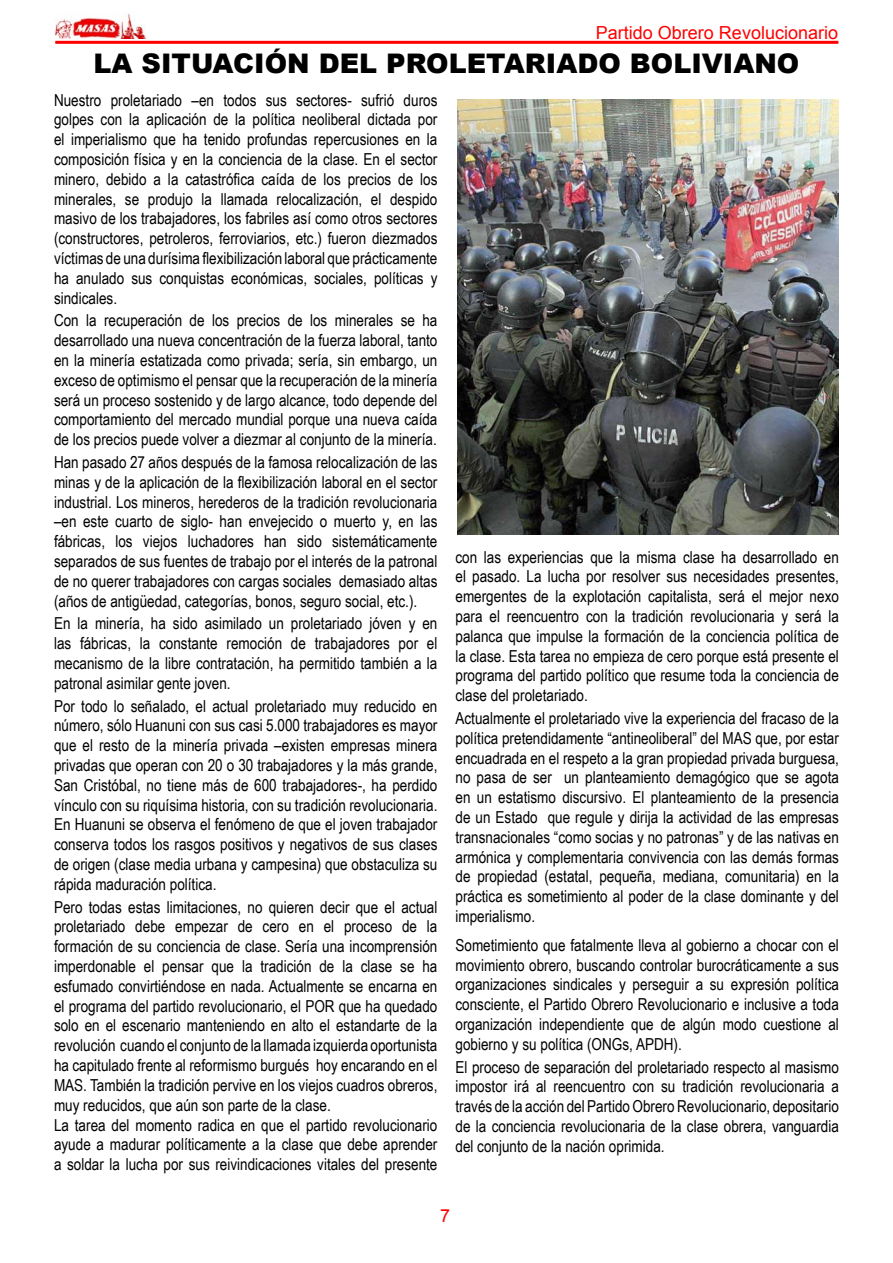
<style>
.page{position:relative;width:893px;height:1263px;background:#fff}
.page>*{position:absolute;margin:0;border:0;box-sizing:border-box;transform-origin:0 0}
.Texto_independiente{font:900 27px "Arial";color:#000}
.t1{font:18px "Arial";color:#f00}
.Texto_independiente_3{font:16.5px/19.8px "Arial Narrow";color:#000;text-align:justify}
.Texto_independiente_2{font:16.5px/19.8px "Arial Narrow";color:#000;text-align:justify}
</style>
<div class="page">
<img style="left:54px;top:13px;width:91px;height:25px">
<hr style="left:55px;top:41px;width:783px;height:3px;background:#f00">
<img style="left:457px;top:100px;width:382px;height:435px">
<p class="t1" style="left:596px;top:21px;width:244px">Partido Obrero Revolucionario</p>
<p class="Texto_independiente" style="left:94px;top:44px;width:707px">LA SITUACIÓN DEL PROLETARIADO BOLIVIANO</p>
<p class="Texto_independiente_3" style="left:54px;top:89px;width:385px">Nuestro proletariado –en todos sus sectores- sufrió duros golpes con la aplicación de la política neoliberal dictada por el imperialismo que ha tenido profundas repercusiones en la composición física y en la conciencia de la clase. En el sector minero, debido a la catastrófica caída de los precios de los minerales, se produjo la llamada relocalización, el despido masivo de los trabajadores, los fabriles así como otros sectores (constructores, petroleros, ferroviarios, etc.) fueron diezmados víctimas de una durísima flexibilización laboral que prácticamente ha anulado sus conquistas económicas, sociales, políticas y sindicales.</p>
<p class="Texto_independiente_3" style="left:54px;top:310px;width:385px">Con la recuperación de los precios de los minerales se ha desarrollado una nueva concentración de la fuerza laboral, tanto en la minería estatizada como privada; sería, sin embargo, un exceso de optimismo el pensar que la recuperación de la minería será un proceso sostenido y de largo alcance, todo depende del comportamiento del mercado mundial porque una nueva caída de los precios puede volver a diezmar al conjunto de la minería.</p>
<p class="Texto_independiente_3" style="left:54px;top:452px;width:385px">Han pasado 27 años después de la famosa relocalización de las minas y de la aplicación de la flexibilización laboral en el sector industrial. Los mineros, herederos de la tradición revolucionaria –en este cuarto de siglo- han envejecido o muerto y, en las fábricas, los viejos luchadores han sido sistemáticamente separados de sus fuentes de trabajo por el interés de la patronal de no querer trabajadores con cargas sociales demasiado altas (años de antigüedad, categorías, bonos, seguro social, etc.).</p>
<p class="Texto_independiente_3" style="left:54px;top:613px;width:385px">En la minería, ha sido asimilado un proletariado jóven y en las fábricas, la constante remoción de trabajadores por el mecanismo de la libre contratación, ha permitido también a la patronal asimilar gente joven.</p>
<p class="Texto_independiente_3" style="left:54px;top:695px;width:385px">Por todo lo señalado, el actual proletariado muy reducido en número, sólo Huanuni con sus casi 5.000 trabajadores es mayor que el resto de la minería privada –existen empresas minera privadas que operan con 20 o 30 trabajadores y la más grande, San Cristóbal, no tiene más de 600 trabajadores-, ha perdido vínculo con su riquísima historia, con su tradición revolucionaria.<br>En Huanuni se observa el fenómeno de que el joven trabajador conserva todos los rasgos positivos y negativos de sus clases de origen (clase media urbana y campesina) que obstaculiza su rápida maduración política.</p>
<p class="Texto_independiente_3" style="left:54px;top:896px;width:385px">Pero todas estas limitaciones, no quieren decir que el actual proletariado debe empezar de cero en el proceso de la formación de su conciencia de clase. Sería una incomprensión imperdonable el pensar que la tradición de la clase se ha esfumado convirtiéndose en nada. Actualmente se encarna en el programa del partido revolucionario, el POR que ha quedado solo en el escenario manteniendo en alto el estandarte de la revolución cuando el conjunto de la llamada izquierda oportunista ha capitulado frente al reformismo burgués hoy encarando en el MAS. También la tradición pervive en los viejos cuadros obreros, muy reducidos, que aún son parte de la clase.</p>
<p class="Texto_independiente_3" style="left:54px;top:1114px;width:385px">La tarea del momento radica en que el partido revolucionario ayude a madurar políticamente a la clase que debe aprender a soldar la lucha por sus reivindicaciones vitales del presente</p>
<p class="Texto_independiente_3" style="left:455px;top:546px;width:385px">con las experiencias que la misma clase ha desarrollado en el pasado. La lucha por resolver sus necesidades presentes, emergentes de la explotación capitalista, será el mejor nexo para el reencuentro con la tradición revolucionaria y será la palanca que impulse la formación de la conciencia política de la clase. Esta tarea no empieza de cero porque está presente el programa del partido político que resume toda la conciencia de clase del proletariado.</p>
<p class="Texto_independiente_2" style="left:455px;top:708px;width:385px">Actualmente el proletariado vive la experiencia del fracaso de la política pretendidamente “antineoliberal” del MAS que, por estar encuadrada en el respeto a la gran propiedad privada burguesa, no pasa de ser un planteamiento demagógico que se agota en un estatismo discursivo. El planteamiento de la presencia de un Estado que regule y dirija la actividad de las empresas transnacionales “como socias y no patronas” y de las nativas en armónica y complementaria convivencia con las demás formas de propiedad (estatal, pequeña, mediana, comunitaria) en la práctica es sometimiento al poder de la clase dominante y del imperialismo.</p>
<p class="Texto_independiente_3" style="left:455px;top:934px;width:385px">Sometimiento que fatalmente lleva al gobierno a chocar con el movimiento obrero, buscando controlar burocráticamente a sus organizaciones sindicales y perseguir a su expresión política consciente, el Partido Obrero Revolucionario e inclusive a toda organización independiente que de algún modo cuestione al gobierno y su política (ONGs, APDH).</p>
<p class="Texto_independiente_3" style="left:455px;top:1056px;width:385px">El proceso de separación del proletariado respecto al masismo impostor irá al reencuentro con su tradición revolucionaria a través de la acción del Partido Obrero Revolucionario, depositario de la conciencia revolucionaria de la clase obrera, vanguardia del conjunto de la nación oprimida.</p>
<p class="t1" style="left:440px;top:1204px;width:12px">7</p>
</div>
